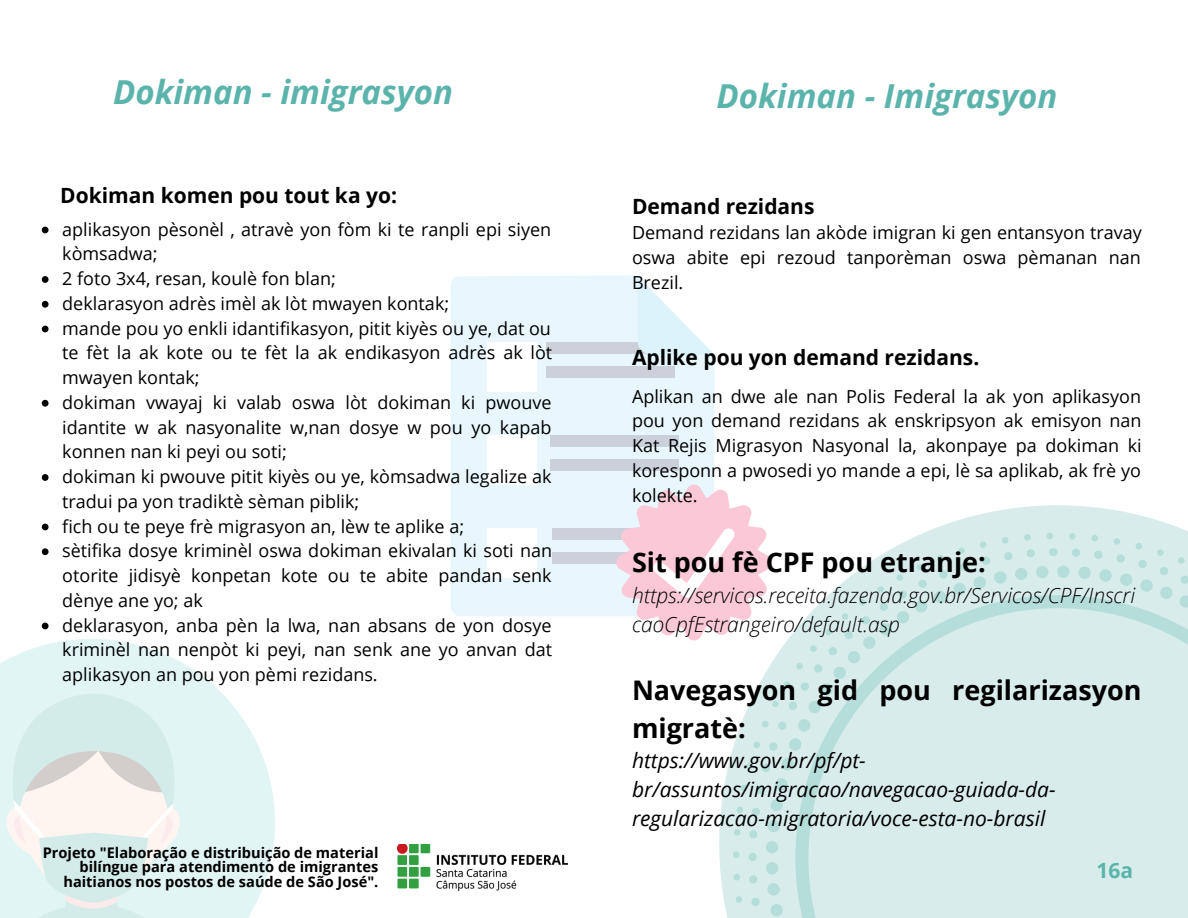
<style>
.page{position:relative;width:1188px;height:918px;background:#fff}
.page>*{position:absolute;margin:0;border:0;box-sizing:border-box;transform-origin:0 0}
.t1{font:italic 700 33px "Open Sans";color:#5bb4ac}
.t2{font:700 27px/37.2px "Open Sans";color:#000}
.t3{font:italic 21px/29.2px "Open Sans";color:#000}
.t4{font:italic 300 21px/29.2px "Open Sans";color:#000}
.t5{font:700 21px "Open Sans";color:#000}
.t6{font:700 21px "Open Sans";color:#5bb4ac}
.t7{font:18px/24.8px "Open Sans";color:#000;text-align:justify}
.t8{font:700 14.55px/14.2px "Open Sans";color:#000;text-align:right}
</style>
<div class="page">
<svg style="left:719px;top:505px;width:469px;height:413px"></svg>
<svg style="left:733px;top:533px;width:455px;height:385px;background:#d7ecea"></svg>
<svg style="left:0;top:639px;width:275px;height:279px;fill:#e1f5f4"></svg>
<svg style="left:0;top:693px;width:199px;height:225px"></svg>
<img style="left:397px;top:844px;width:170px;height:47px">
<div style="left:451px;top:275px;width:264px;height:341px;background:#e7f7fd"></div>
<div style="left:488px;top:343px;width:49px;height:49px;background:#fff"></div>
<div style="left:488px;top:435px;width:49px;height:50px;background:#fff"></div>
<div style="left:488px;top:528px;width:49px;height:49px;background:#fff"></div>
<div style="left:553px;top:528px;width:128px;height:12px;background:#ccd0da"></div>
<div style="left:553px;top:552px;width:128px;height:12px;background:#ccd0da"></div>
<div style="left:551px;top:435px;width:128px;height:12px;background:#ccd0da"></div>
<div style="left:551px;top:459px;width:128px;height:12px;background:#ccd0da"></div>
<div style="left:547px;top:343px;width:128px;height:11px;background:#ccd0da"></div>
<div style="left:547px;top:366px;width:128px;height:12px;background:#ccd0da"></div>
<svg style="left:638px;top:276px;width:76px;height:78px"></svg>
<svg style="left:614px;top:483px;width:160px;height:159px"></svg>
<svg style="left:42px;top:227px;width:7px;height:6px"></svg>
<svg style="left:42px;top:276px;width:7px;height:7px"></svg>
<svg style="left:42px;top:301px;width:7px;height:7px"></svg>
<svg style="left:42px;top:326px;width:7px;height:6px"></svg>
<svg style="left:42px;top:400px;width:7px;height:7px"></svg>
<svg style="left:42px;top:474px;width:7px;height:7px"></svg>
<svg style="left:42px;top:524px;width:7px;height:6px"></svg>
<svg style="left:42px;top:548px;width:7px;height:7px"></svg>
<svg style="left:42px;top:623px;width:7px;height:6px"></svg>
<h1 class="t1" style="left:113px;top:68px;width:342px">Dokiman - imigrasyon</h1>
<p class="t5" style="left:60px;top:181px;width:338px">Dokiman komen pou tout ka yo:</p>
<p class="t7" style="left:62px;top:216px;width:492px;text-align:left">aplikasyon pèsonèl , atravè yon fòm ki te ranpli epi siyen kòmsadwa;<br>2 foto 3x4, resan, koulè fon blan;<br>deklarasyon adrès imèl ak lòt mwayen kontak;<br>mande pou yo enkli idantifikasyon, pitit kiyès ou ye, dat ou te fèt la ak kote ou te fèt la ak endikasyon adrès ak lòt mwayen kontak;<br>dokiman vwayaj ki valab oswa lòt dokiman ki pwouve idantite w ak nasyonalite w,nan dosye w pou yo kapab konnen nan ki peyi ou soti;<br>dokiman ki pwouve pitit kiyès ou ye, kòmsadwa legalize ak tradui pa yon tradiktè sèman piblik;<br>fich ou te peye frè migrasyon an, lèw te aplike a;<br>sètifika dosye kriminèl oswa dokiman ekivalan ki soti nan otorite jidisyè konpetan kote ou te abite pandan senk dènye ane yo; ak<br>deklarasyon, anba pèn la lwa, nan absans de yon dosye kriminèl nan nenpòt ki peyi, nan senk ane yo anvan dat aplikasyon an pou yon pèmi rezidans.</p>
<p class="t8" style="left:43px;top:845px;width:337px">Projeto "Elaboração e distribuição de material bilíngue para atendimento de imigrantes haitianos nos postos de saúde de São José".</p>
<h1 class="t1" style="left:717px;top:73px;width:342px">Dokiman - Imigrasyon</h1>
<p class="t5" style="left:632px;top:191px;width:184px">Demand rezidans</p>
<p class="t7" style="left:632px;top:220px;width:512px">Demand rezidans lan akòde imigran ki gen entansyon travay oswa abite epi rezoud tanporèman oswa pèmanan nan Brezil.</p>
<p class="t5" style="left:632px;top:342px;width:349px">Aplike pou yon demand rezidans.</p>
<p class="t7" style="left:632px;top:383px;width:511px">Aplikan an dwe ale nan Polis Federal la ak yon aplikasyon pou yon demand rezidans ak enskripsyon ak emisyon nan Kat Rejis Migrasyon Nasyonal la, akonpaye pa dokiman ki koresponn a pwosedi yo mande a epi, lè sa aplikab, ak frè yo kolekte.</p>
<h2 class="t2" style="left:632px;top:543px;width:355px">Sit pou fè CPF pou etranje:</h2>
<p class="t4" style="left:632px;top:580px;width:505px">https://servicos.receita.fazenda.gov.br/Servicos/CPF/Inscri caoCpfEstrangeiro/default.asp</p>
<h2 class="t2" style="left:632px;top:671px;width:511px">Navegasyon gid pou regilarizasyon migratè:</h2>
<p class="t3" style="left:632px;top:745px;width:425px">https://www.gov.br/pf/pt&shy;br/assuntos/imigracao/navegacao-guiada-da&shy;regularizacao-migratoria/voce-esta-no-brasil</p>
<p class="t6" style="left:1097px;top:856px;width:38px">16a</p>
</div>
